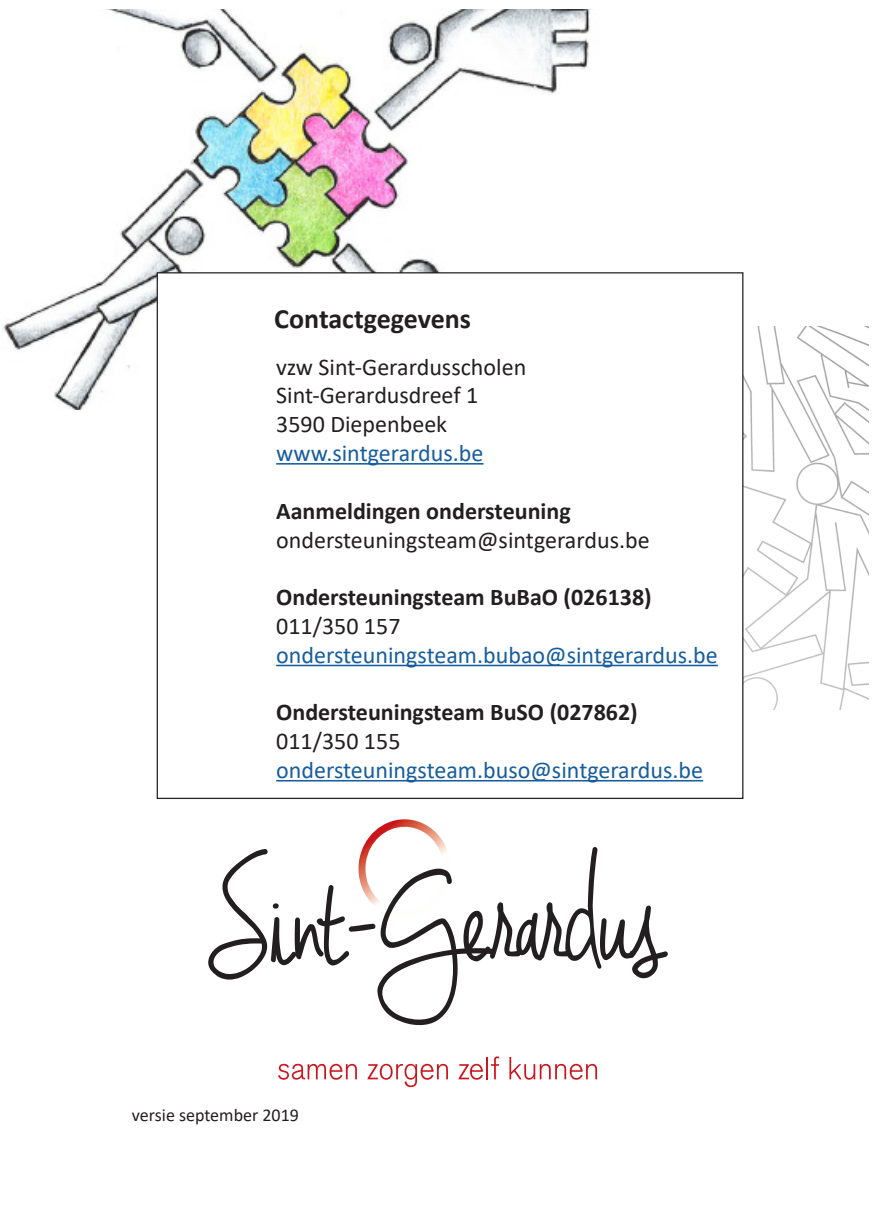
<style>
.page{position:relative;width:874px;height:1225px;background:#fff}
.page>*{position:absolute;margin:0;border:0;box-sizing:border-box;transform-origin:0 0}
.t1{font:700 28px "Calibri";color:#231f20}
.t2{font:24px "Calibri";color:#231f20}
.t3{font:24px "Calibri";color:#175d9e}
.t4{font:700 24px "Calibri";color:#231f20}
.t5{font:18px "Calibri";color:#231f20}
</style>
<div class="page">
<img style="left:3px;top:9px;width:588px;height:401px">
<img style="left:743px;top:326px;width:124px;height:384px">
<div style="left:157px;top:273px;width:585px;height:525px;background:#fff"></div>
<svg style="left:278px;top:1063px;width:79px;height:16px"></svg>
<svg style="left:367px;top:1063px;width:81px;height:24px"></svg>
<svg style="left:458px;top:1063px;width:24px;height:16px"></svg>
<hr style="left:486px;top:1057px;width:2px;height:22px;background:#cd151d">
<svg style="left:491px;top:1056px;width:8px;height:23px"></svg>
<svg style="left:509px;top:1057px;width:87px;height:22px"></svg>
<svg style="left:208px;top:819px;width:459px;height:206px"></svg>
<hr style="left:276px;top:463px;width:207px;height:1px;background:#175d9e">
<hr style="left:276px;top:664px;width:441px;height:2px;background:#175d9e">
<hr style="left:276px;top:780px;width:426px;height:1px;background:#175d9e">
<div style="left:65px;top:197px;width:37px;height:41px;background:#fff"></div>
<p class="t1" style="left:274px;top:299px;width:198px">Contactgegevens</p>
<p class="t2" style="left:276px;top:350px;width:251px">vzw Sint-Gerardusscholen</p>
<p class="t2" style="left:276px;top:379px;width:203px">Sint-Gerardusdreef 1</p>
<p class="t2" style="left:276px;top:408px;width:172px">3590 Diepenbeek</p>
<p class="t3" style="left:276px;top:436px;width:209px">www.sintgerardus.be</p>
<p class="t4" style="left:276px;top:494px;width:296px">Aanmeldingen ondersteuning</p>
<p class="t2" style="left:276px;top:523px;width:375px">ondersteuningsteam@sintgerardus.be</p>
<p class="t4" style="left:276px;top:580px;width:377px">Ondersteuningsteam BuBaO (026138)</p>
<p class="t2" style="left:276px;top:609px;width:126px">011/350 157</p>
<p class="t3" style="left:276px;top:638px;width:443px">ondersteuningsteam.bubao@sintgerardus.be</p>
<p class="t4" style="left:276px;top:695px;width:363px">Ondersteuningsteam BuSO (027862)</p>
<p class="t2" style="left:276px;top:724px;width:126px">011/350 155</p>
<p class="t3" style="left:276px;top:753px;width:428px">ondersteuningsteam.buso@sintgerardus.be</p>
<p class="t5" style="left:132px;top:1102px;width:168px">versie september 2019</p>
</div>
